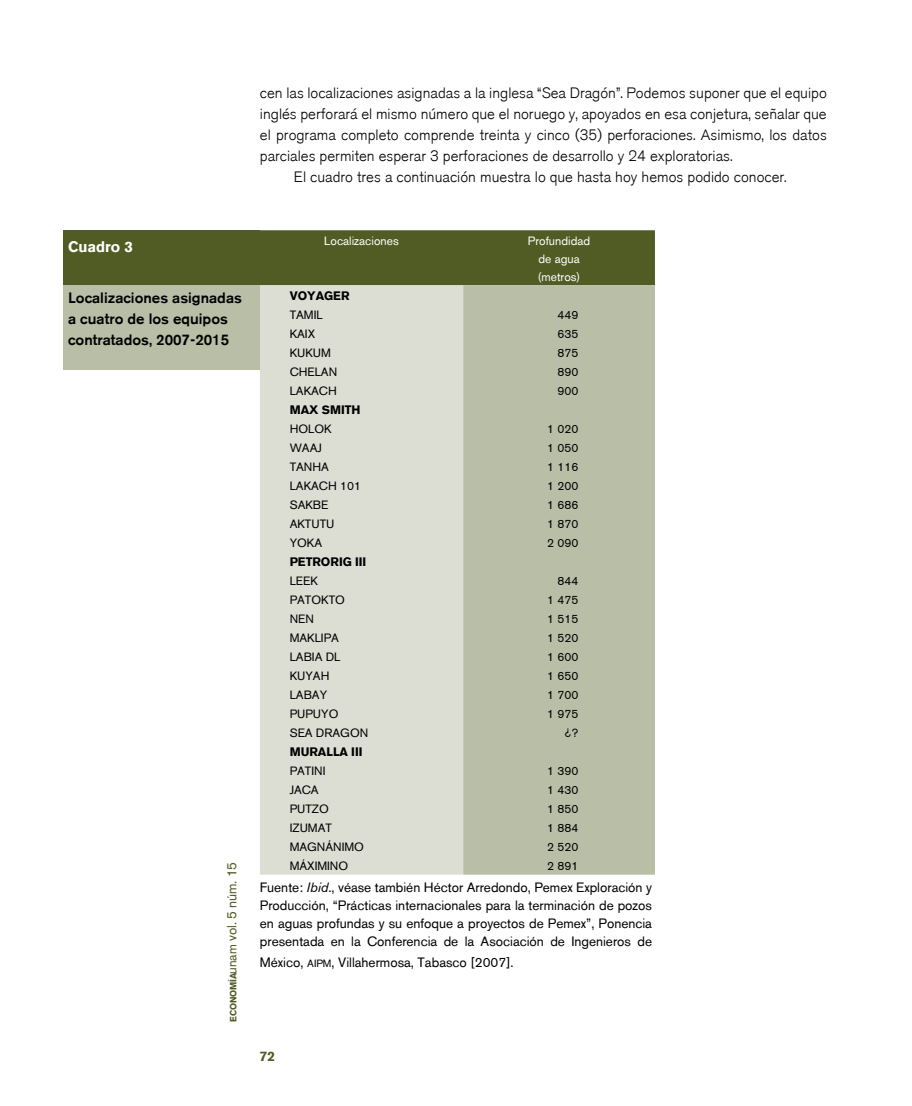
<style>
.page{position:relative;width:912px;height:1106px;background:#fff}
.page>*{position:absolute;margin:0;border:0;box-sizing:border-box;transform-origin:0 0}
.t1{font:300 15px "Akzidenz Grotesk BE";color:#000}
.t2{font:500 15px/21px "Akzidenz Grotesk BE";color:#000}
.t3{font:700 15px "Akzidenz Grotesk BE";color:#fff}
.t4{font:13.5px/18px "Akzidenz Grotesk BE";color:#000;text-align:justify}
.t5{font:13.5px "Akzidenz Grotesk BE";letter-spacing:-.01em;color:#505c23}
.t6{font:700 13.5px "Akzidenz Grotesk BE";color:#505c23}
.t7{font:12px "Akzidenz Grotesk BE";color:#000}
.t8{font:12px/18px "Akzidenz Grotesk BE";color:#fff;text-align:center}
.t9{font:700 12px "Akzidenz Grotesk BE";color:#000}
.s1{font-weight:700;font-size:8.85px}
.s2{font-size:12.75px}
.s3{font-style:italic}
.s4{font-size:10.5px}
</style>
<div class="page">
<div style="left:260px;top:230px;width:394px;height:55px;background:#505c23"></div>
<div style="left:260px;top:285px;width:203px;height:589px;background:#dcded3"></div>
<div style="left:463px;top:285px;width:191px;height:589px;background:#b9bea7"></div>
<div style="left:64px;top:230px;width:196px;height:55px;background:#505c23"></div>
<div style="left:64px;top:285px;width:196px;height:85px;background:#b9bea7"></div>
<p class="t1" style="left:260px;top:85px;width:568px">cen las localizaciones asignadas a la inglesa “Sea Dragón”. Podemos suponer que el equipo</p>
<p class="t1" style="left:260px;top:106px;width:568px">inglés perforará el mismo número que el noruego y, apoyados en esa conjetura, señalar que</p>
<p class="t1" style="left:260px;top:127px;width:568px">el programa completo comprende treinta y cinco (35) perforaciones. Asimismo, los datos</p>
<p class="t1" style="left:260px;top:148px;width:474px">parciales permiten esperar 3 perforaciones de desarrollo y 24 exploratorias.</p>
<p class="t1" style="left:294px;top:169px;width:494px">El cuadro tres a continuación muestra lo que hasta hoy hemos podido conocer.</p>
<p class="t3" style="left:68px;top:238px;width:66px">Cuadro 3</p>
<p class="t2" style="left:68px;top:287px;width:175px">Localizaciones asignadas a cuatro de los equipos contratados, 2007-2015</p>
<p class="t5" style="left:223px;top:1021px;width:161px;rotate:-90deg"><span class="s1">economía</span><span class="s2">unam</span> vol. 5 núm. 15</p>
<p class="t8" style="left:324px;top:232px;width:76px">Localizaciones</p>
<p class="t8" style="left:527px;top:232px;width:64px">Profundidad de agua (metros)</p>
<p class="t9" style="left:289px;top:289px;width:61px">VOYAGER</p>
<p class="t7" style="left:289px;top:308px;width:34px">TAMIL</p>
<p class="t7" style="left:557px;top:308px;width:22px">449</p>
<p class="t7" style="left:289px;top:327px;width:27px">KAIX</p>
<p class="t7" style="left:557px;top:327px;width:22px">635</p>
<p class="t7" style="left:289px;top:346px;width:43px">KUKUM</p>
<p class="t7" style="left:557px;top:346px;width:22px">875</p>
<p class="t7" style="left:289px;top:365px;width:49px">CHELAN</p>
<p class="t7" style="left:557px;top:365px;width:22px">890</p>
<p class="t7" style="left:289px;top:384px;width:49px">LAKACH</p>
<p class="t7" style="left:557px;top:384px;width:22px">900</p>
<p class="t9" style="left:289px;top:403px;width:72px">MAX SMITH</p>
<p class="t7" style="left:289px;top:422px;width:43px">HOLOK</p>
<p class="t7" style="left:547px;top:422px;width:33px">1 020</p>
<p class="t7" style="left:289px;top:441px;width:34px">WAAJ</p>
<p class="t7" style="left:547px;top:441px;width:33px">1 050</p>
<p class="t7" style="left:289px;top:460px;width:41px">TANHA</p>
<p class="t7" style="left:547px;top:460px;width:33px">1 116</p>
<p class="t7" style="left:289px;top:479px;width:73px">LAKACH 101</p>
<p class="t7" style="left:547px;top:479px;width:33px">1 200</p>
<p class="t7" style="left:289px;top:498px;width:40px">SAKBE</p>
<p class="t7" style="left:547px;top:498px;width:33px">1 686</p>
<p class="t7" style="left:289px;top:517px;width:46px">AKTUTU</p>
<p class="t7" style="left:547px;top:517px;width:33px">1 870</p>
<p class="t7" style="left:289px;top:536px;width:34px">YOKA</p>
<p class="t7" style="left:547px;top:536px;width:33px">2 090</p>
<p class="t9" style="left:289px;top:555px;width:78px">PETRORIG III</p>
<p class="t7" style="left:289px;top:574px;width:30px">LEEK</p>
<p class="t7" style="left:557px;top:574px;width:22px">844</p>
<p class="t7" style="left:289px;top:593px;width:57px">PATOKTO</p>
<p class="t7" style="left:547px;top:593px;width:33px">1 475</p>
<p class="t7" style="left:289px;top:612px;width:26px">NEN</p>
<p class="t7" style="left:547px;top:612px;width:33px">1 515</p>
<p class="t7" style="left:289px;top:631px;width:51px">MAKLIPA</p>
<p class="t7" style="left:547px;top:631px;width:33px">1 520</p>
<p class="t7" style="left:289px;top:650px;width:52px">LABIA DL</p>
<p class="t7" style="left:547px;top:650px;width:33px">1 600</p>
<p class="t7" style="left:289px;top:669px;width:41px">KUYAH</p>
<p class="t7" style="left:547px;top:669px;width:33px">1 650</p>
<p class="t7" style="left:289px;top:688px;width:39px">LABAY</p>
<p class="t7" style="left:547px;top:688px;width:33px">1 700</p>
<p class="t7" style="left:289px;top:707px;width:50px">PUPUYO</p>
<p class="t7" style="left:547px;top:707px;width:33px">1 975</p>
<p class="t7" style="left:289px;top:726px;width:80px">SEA DRAGON</p>
<p class="t7" style="left:564px;top:726px;width:15px">¿?</p>
<p class="t9" style="left:289px;top:745px;width:74px">MURALLA III</p>
<p class="t7" style="left:289px;top:764px;width:37px">PATINI</p>
<p class="t7" style="left:547px;top:764px;width:33px">1 390</p>
<p class="t7" style="left:289px;top:783px;width:31px">JACA</p>
<p class="t7" style="left:547px;top:783px;width:33px">1 430</p>
<p class="t7" style="left:289px;top:802px;width:41px">PUTZO</p>
<p class="t7" style="left:547px;top:802px;width:33px">1 850</p>
<p class="t7" style="left:289px;top:821px;width:44px">IZUMAT</p>
<p class="t7" style="left:547px;top:821px;width:33px">1 884</p>
<p class="t7" style="left:289px;top:840px;width:76px">MAGNÁNIMO</p>
<p class="t7" style="left:547px;top:840px;width:33px">2 520</p>
<p class="t7" style="left:289px;top:859px;width:60px">MÁXIMINO</p>
<p class="t7" style="left:547px;top:859px;width:33px">2 891</p>
<p class="t4" style="left:260px;top:878px;width:393px">Fuente: <span class="s3">Ibid</span>., véase también Héctor Arredondo, Pemex Exploración y Producción, “Prácticas internacionales para la terminación de pozos en aguas profundas y su enfoque a proyectos de Pemex”, Ponencia presentada en la Conferencia de la Asociación de Ingenieros de</p>
<p class="t4" style="left:260px;top:953px;width:255px">México, <span class="s4">AIPM</span>, Villahermosa, Tabasco [2007].</p>
<p class="t6" style="left:260px;top:1048px;width:17px">72</p>
</div>
